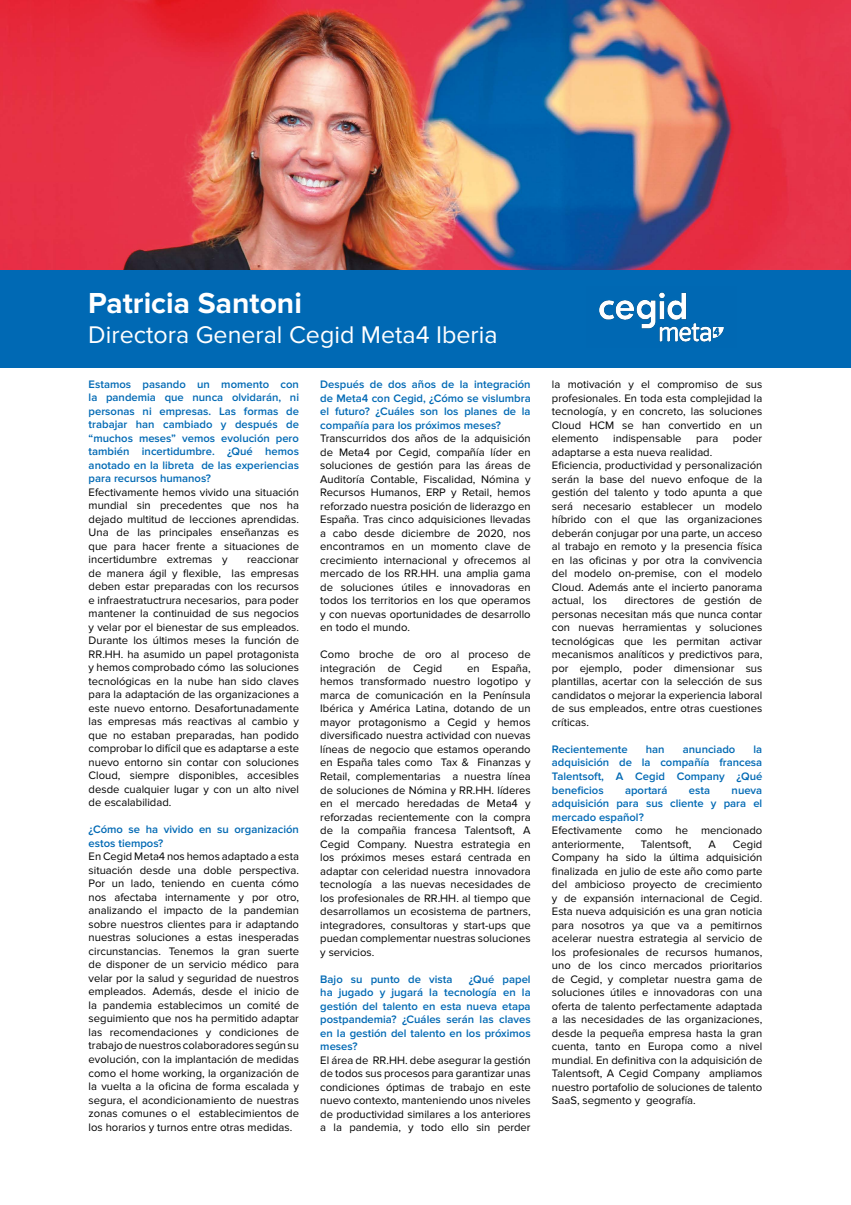
<style>
.page{position:relative;width:851px;height:1205px;background:#fff}
.page>*{position:absolute;margin:0;border:0;box-sizing:border-box;transform-origin:0 0}
.t1{font:700 30px "Proxima Nova";color:#fff}
.t2{font:25px "Proxima Nova";color:#fff}
.t3{font:11.25px/13.5px "Proxima Nova";color:#000;text-align:justify}
.t4{font:600 11.25px/13.5px "Proxima Nova";color:#0069b4;text-align:justify}
</style>
<div class="page">
<div style="left:0;top:265px;width:850px;height:103px;background:#0069b4"></div>
<img style="left:599px;top:292px;width:125px;height:50px">
<img style="left:0;top:1px;width:850px;height:269px">
<h1 class="t1" style="left:88px;top:286px;width:215px">Patricia Santoni</h1>
<h2 class="t2" style="left:88px;top:320px;width:411px">Directora General Cegid Meta4 Iberia</h2>
<p class="t4" style="left:89px;top:377px;width:212px">Estamos pasando un momento con la pandemia que nunca olvidarán, ni personas ni empresas. Las formas de trabajar han cambiado y después de “muchos meses” vemos evolución pero también incertidumbre. ¿Qué hemos anotado en la libreta de las experiencias para recursos humanos?</p>
<p class="t3" style="left:89px;top:485px;width:212px">Efectivamente hemos vivido una situación mundial sin precedentes que nos ha dejado multitud de lecciones aprendidas.<br>Una de las principales enseñanzas es que para hacer frente a situaciones de incertidumbre extremas y</p>
<p class="t3" style="left:89px;top:553px;width:212px;text-indent:158px">reaccionar de manera ágil y flexible, las empresas deben estar preparadas con los recursos e infraestratuctrura necesarios, para poder mantener la continuidad de sus negocios y velar por el bienestar de sus empleados.<br>Durante los últimos meses la función de RR.HH. ha asumido un papel protagonista y hemos comprobado cómo las soluciones tecnológicas en la nube han sido claves para la adaptación de las organizaciones a este nuevo entorno. Desafortunadamente las empresas más reactivas al cambio y que no estaban preparadas, han podido comprobar lo difícil que es adaptarse a este nuevo entorno sin contar con soluciones Cloud, siempre disponibles, accesibles desde cualquier lugar y con un alto nivel de escalabilidad.</p>
<p class="t4" style="left:89px;top:823px;width:212px">¿Cómo se ha vivido en su organización estos tiempos?</p>
<p class="t3" style="left:89px;top:850px;width:212px">En Cegid Meta4 nos hemos adaptado a esta situación desde una doble perspectiva.<br>Por un lado, teniendo en cuenta cómo nos afectaba internamente y por otro, analizando el impacto de la pandemian sobre nuestros clientes para ir adaptando nuestras soluciones a estas inesperadas circunstancias. Tenemos la gran suerte de disponer de un servicio médico para velar por la salud y seguridad de nuestros empleados. Además, desde el inicio de la pandemia establecimos un comité de seguimiento que nos ha permitido adaptar las recomendaciones y condiciones de trabajo de nuestros colaboradores según su evolución, con la implantación de medidas como el home working, la organización de la vuelta a la oficina de forma escalada y segura, el acondicionamiento de nuestras zonas comunes o el establecimientos de los horarios y turnos entre otras medidas.</p>
<p class="t4" style="left:320px;top:378px;width:212px">Después de dos años de la integración de Meta4 con Cegid, ¿Cómo se vislumbra el futuro? ¿Cuáles son los planes de la compañía para los próximos meses?</p>
<p class="t3" style="left:320px;top:432px;width:212px">Transcurridos dos años de la adquisición de Meta4 por Cegid, compañía líder en soluciones de gestión para las áreas de Auditoría Contable, Fiscalidad, Nómina y Recursos Humanos, ERP y Retail, hemos reforzado nuestra posición de liderazgo en España. Tras cinco adquisiciones llevadas a cabo desde diciembre de 2020, nos encontramos en un momento clave de crecimiento internacional y ofrecemos al mercado de los RR.HH. una amplia gama de soluciones útiles e innovadoras en todos los territorios en los que operamos y con nuevas oportunidades de desarrollo en todo el mundo.</p>
<p class="t3" style="left:320px;top:648px;width:212px">Como broche de oro al proceso de integración de Cegid</p>
<p class="t3" style="left:320px;top:662px;width:212px;text-indent:147px">en España, hemos transformado nuestro logotipo y marca de comunicación en la Península Ibérica y América Latina, dotando de un mayor protagonismo a Cegid y hemos diversificado nuestra actividad con nuevas líneas de negocio que estamos operando en España tales como Tax &amp; Finanzas y Retail, complementarias a nuestra línea de soluciones de Nómina y RR.HH. líderes en el mercado heredadas de Meta4 y reforzadas recientemente con la compra de la compañia francesa Talentsoft, A Cegid Company. Nuestra estrategia en los próximos meses estará centrada en adaptar con celeridad nuestra innovadora tecnología a las nuevas necesidades de los profesionales de RR.HH. al tiempo que desarrollamos un ecosistema de partners, integradores, consultoras y start-ups que puedan complementar nuestras soluciones y servicios.</p>
<p class="t4" style="left:320px;top:972px;width:134px">Bajo su punto de vista</p>
<p class="t4" style="left:320px;top:972px;width:212px;text-indent:148px">¿Qué papel ha jugado y jugará la tecnología en la gestión del talento en esta nueva etapa postpandemia? ¿Cuáles serán las claves en la gestión del talento en los próximos meses?</p>
<p class="t3" style="left:320px;top:1053px;width:212px">El área de RR.HH. debe asegurar la gestión de todos sus procesos para garantizar unas condiciones óptimas de trabajo en este nuevo contexto, manteniendo unos niveles de productividad similares a los anteriores a la pandemia, y todo ello sin perder</p>
<p class="t3" style="left:552px;top:378px;width:212px">la motivación y el compromiso de sus profesionales. En toda esta complejidad la tecnología, y en concreto, las soluciones Cloud HCM se han convertido en un elemento</p>
<p class="t3" style="left:613px;top:432px;width:70px">indispensable</p>
<p class="t3" style="left:696px;top:432px;width:24px">para</p>
<p class="t3" style="left:732px;top:432px;width:31px">poder</p>
<p class="t3" style="left:552px;top:446px;width:212px;text-align:left">adaptarse a esta nueva realidad.<br>Eficiencia, productividad y personalización serán la base del nuevo enfoque de la gestión del talento y todo apunta a que será necesario establecer un modelo híbrido con el que las organizaciones deberán conjugar por una parte, un acceso al trabajo en remoto y la presencia física en las oficinas y por otra la convivencia del modelo on-premise, con el modelo Cloud. Además ante el incierto panorama actual, los</p>
<p class="t3" style="left:552px;top:594px;width:212px;text-indent:72px">directores de gestión de personas necesitan más que nunca contar con nuevas herramientas y soluciones tecnológicas que les permitan activar mecanismos analíticos y predictivos para, por ejemplo, poder dimensionar sus plantillas, acertar con la selección de sus candidatos o mejorar la experiencia laboral de sus empleados, entre otras cuestiones críticas.</p>
<p class="t4" style="left:552px;top:743px;width:77px">Recientemente</p>
<p class="t4" style="left:645px;top:743px;width:20px">han</p>
<p class="t4" style="left:682px;top:743px;width:54px">anunciado</p>
<p class="t4" style="left:552px;top:743px;width:212px;text-indent:201px">la adquisición de la compañía francesa Talentsoft, A Cegid Company ¿Qué beneficios</p>
<p class="t4" style="left:625px;top:783px;width:44px">aportará</p>
<p class="t4" style="left:689px;top:783px;width:23px">esta</p>
<p class="t4" style="left:552px;top:783px;width:212px;text-indent:180px">nueva adquisición para sus cliente y para el mercado español?</p>
<p class="t3" style="left:552px;top:824px;width:212px">Efectivamente como he mencionado anteriormente,</p>
<p class="t3" style="left:552px;top:837px;width:212px;text-indent:181px">Cegid Company ha sido la última adquisición finalizada en julio de este año como parte del ambicioso proyecto de crecimiento y de expansión internacional de Cegid.<br>Esta nueva adquisición es una gran noticia para nosotros ya que va a pemitirnos acelerar nuestra estrategia al servicio de los profesionales de recursos humanos, uno de los cinco mercados prioritarios de Cegid, y completar nuestra gama de soluciones útiles e innovadoras con una oferta de talento perfectamente adaptada a las necesidades de las organizaciones, desde la pequeña empresa hasta la gran cuenta, tanto en Europa como a nivel mundial. En definitiva con la adquisición de Talentsoft, A Cegid Company ampliamos nuestro portafolio de soluciones de talento SaaS, segmento y geografía.</p>
<p class="t3" style="left:641px;top:837px;width:52px">Talentsoft,</p>
<p class="t3" style="left:708px;top:837px;width:9px">A</p>
</div>
